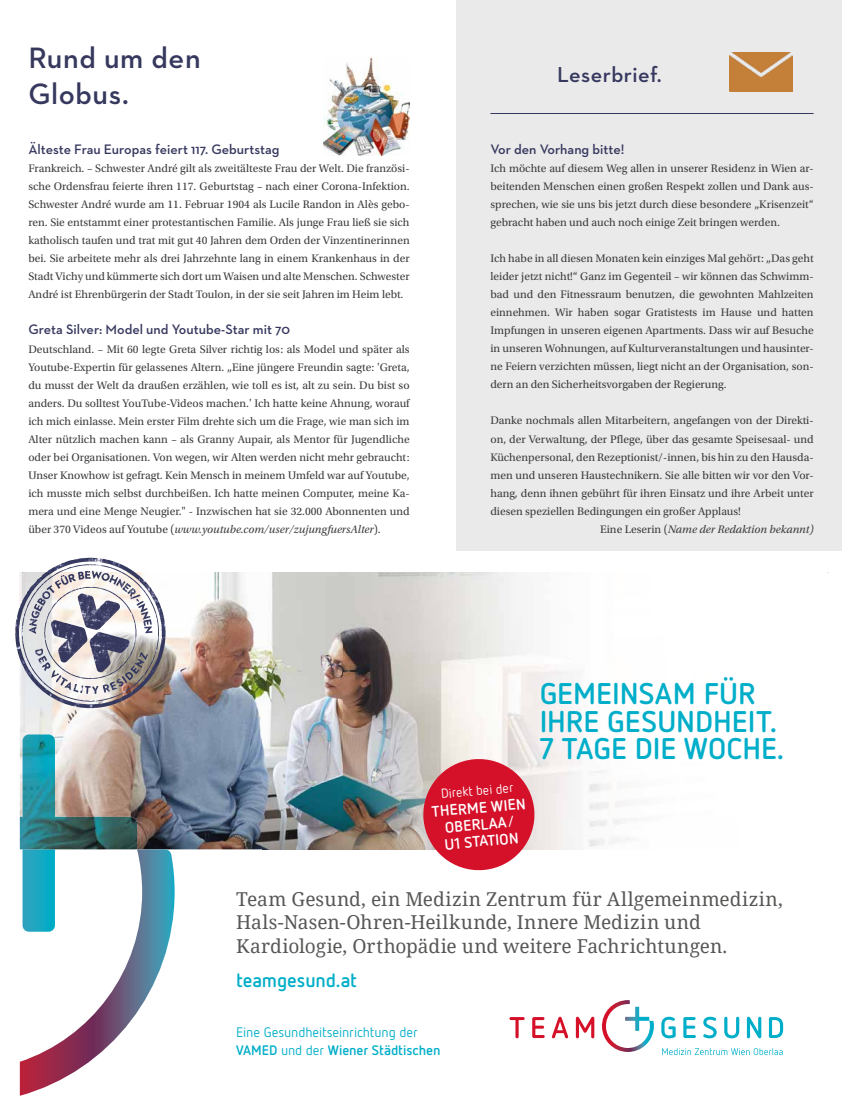
<style>
.page{position:relative;width:842px;height:1106px;background:#fff}
.page>*{position:absolute;margin:0;border:0;box-sizing:border-box;transform-origin:0 0}
.t1{font:38px "Myriad Pro";color:#fff}
.t2{font:600 30px/36px "Neutraface 2 Text";letter-spacing:.02em;color:#36385e}
.t3{font:700 29.8px/27.7px "Netto Pro";color:#00aec9}
.t4{font:600 22px "Neutraface 2 Text";letter-spacing:.02em;color:#36385e}
.t5{font:19.1px/23.5px "Noto Serif";color:#575756}
.t6{font:700 19.1px "Netto Pro";letter-spacing:-.005em;color:#00aec9}
.t7{font:700 15.2px/16.8px "Netto Pro";color:#fff;text-align:center}
.t8{font:600 14px "Neutraface 2 Text";color:#36385e}
.t9{font:13.8px/17.9px "Netto Pro";letter-spacing:-.01em;color:#00aec9}
.t10{font:13.1px "Netto Pro";color:#fff}
.t11{font:11.5px/18px "Utopia Std";color:#3c3c3b;text-align:justify}
.t12{font:italic 11.5px "Utopia Std";color:#3c3c3b}
.s1{font-style:italic}
.s2{font-style:normal}
.s3{font-weight:400}
.s4{font-weight:700}
</style>
<div class="page">
<img style="left:323px;top:58px;width:87px;height:97px">
<img style="left:20px;top:573px;width:242px;height:245px">
<img style="left:137px;top:818px;width:125px;height:31px">
<svg style="left:662px;top:1048px;width:121px;height:7px"></svg>
<svg style="left:661px;top:1016px;width:122px;height:22px"></svg>
<svg style="left:509px;top:1016px;width:85px;height:22px"></svg>
<svg style="left:602px;top:1000px;width:52px;height:52px"></svg>
<svg style="left:20px;top:849px;width:155px;height:246px"></svg>
<svg style="left:20px;top:849px;width:117px;height:82px"></svg>
<img style="left:20px;top:734px;width:117px;height:115px">
<svg style="left:262px;top:849px;width:82px;height:1px"></svg>
<img style="left:262px;top:573px;width:367px;height:276px">
<img style="left:344px;top:849px;width:230px;height:1px">
<svg style="left:421px;top:756px;width:116px;height:115px;background:#da4b5c"></svg>
<div style="left:457px;top:0;width:385px;height:550px;background:#eaeaeb"></div>
<hr style="left:490px;top:113px;width:324px;height:1px;background:#36385e">
<img style="left:729px;top:52px;width:64px;height:39px">
<img style="left:61px;top:557px;width:71px;height:13px">
<img style="left:15px;top:587px;width:6px;height:106px">
<img style="left:165px;top:587px;width:1px;height:106px">
<img style="left:45px;top:701px;width:78px;height:7px">
<img style="left:21px;top:564px;width:65px;height:136px">
<svg style="left:29px;top:570px;width:136px;height:131px"></svg>
<h2 class="t2" style="left:28px;top:39px;width:174px">Rund um den<br>Globus.</h2>
<p class="t8" style="left:28px;top:141px;width:253px">Älteste Frau Europas feiert 117. Geburtstag</p>
<p class="t11" style="left:28px;top:160px;width:383px">Frankreich. – Schwester André gilt als zweitälteste Frau der Welt. Die französi&shy;sche Ordensfrau feierte ihren 117. Geburtstag – nach einer Corona-Infektion.<br>Schwester André wurde am 11. Februar 1904 als Lucile Randon in Alès gebo&shy;ren. Sie entstammt einer protestantischen Familie. Als junge Frau ließ sie sich katholisch taufen und trat mit gut 40 Jahren dem Orden der Vinzentinerinnen bei. Sie arbeitete mehr als drei Jahrzehnte lang in einem Krankenhaus in der Stadt Vichy und kümmerte sich dort um Waisen und alte Menschen. Schwester André ist Ehrenbürgerin der Stadt Toulon, in der sie seit Jahren im Heim lebt.</p>
<p class="t8" style="left:28px;top:321px;width:263px">Greta Silver: Model und Youtube-Star mit 70</p>
<p class="t11" style="left:28px;top:340px;width:383px">Deutschland. – Mit 60 legte Greta Silver richtig los: als Model und später als Youtube-Expertin für gelassenes Altern. „Eine jüngere Freundin sagte: 'Greta, du musst der Welt da draußen erzählen, wie toll es ist, alt zu sein. Du bist so anders. Du solltest YouTube-Videos machen.' Ich hatte keine Ahnung, worauf ich mich einlasse. Mein erster Film drehte sich um die Frage, wie man sich im Alter nützlich machen kann – als Granny Aupair, als Mentor für Jugendliche oder bei Organisationen. Von wegen, wir Alten werden nicht mehr gebraucht:<br>Unser Knowhow ist gefragt. Kein Mensch in meinem Umfeld war auf Youtube, ich musste mich selbst durchbeißen. Ich hatte meinen Computer, meine Ka&shy;mera und eine Menge Neugier." - Inzwischen hat sie 32.000 Abonnenten und über 370 Videos auf Youtube (<span class="s1">www.youtube.com/user/zujungfuersAlter</span>).</p>
<h3 class="t4" style="left:557px;top:60px;width:106px">Leserbrief.</h3>
<p class="t8" style="left:490px;top:141px;width:136px">Vor den Vorhang bitte!</p>
<p class="t11" style="left:490px;top:160px;width:325px">Ich möchte auf diesem Weg allen in unserer Residenz in Wien ar&shy;beitenden Menschen einen großen Respekt zollen und Dank aus&shy;sprechen, wie sie uns bis jetzt durch diese besondere „Krisenzeit“ gebracht haben und auch noch einige Zeit bringen werden.</p>
<p class="t11" style="left:490px;top:250px;width:325px">Ich habe in all diesen Monaten kein einziges Mal gehört: „Das geht leider jetzt nicht!“ Ganz im Gegenteil – wir können das Schwimm&shy;bad und den Fitnessraum benutzen, die gewohnten Mahlzeiten einnehmen. Wir haben sogar Gratistests im Hause und hatten Impfungen in unseren eigenen Apartments. Dass wir auf Besuche in unseren Wohnungen, auf Kulturveranstaltungen und hausinter&shy;ne Feiern verzichten müssen, liegt nicht an der Organisation, son&shy;dern an den Sicherheitsvorgaben der Regierung.</p>
<p class="t11" style="left:490px;top:412px;width:325px">Danke nochmals allen Mitarbeitern, angefangen von der Direkti-</p>
<p class="t11" style="left:490px;top:430px;width:325px">on, der Verwaltung, der Pflege, über das gesamte Speisesaal- und</p>
<p class="t11" style="left:490px;top:448px;width:325px">Küchenpersonal, den Rezeptionist/-innen, bis hin zu den Hausda-</p>
<p class="t11" style="left:490px;top:466px;width:325px">men und unseren Haustechnikern. Sie alle bitten wir vor den Vor-</p>
<p class="t11" style="left:490px;top:484px;width:325px">hang, denn ihnen gebührt für ihren Einsatz und ihre Arbeit unter</p>
<p class="t11" style="left:490px;top:502px;width:252px">diesen speziellen Bedingungen ein großer Applaus!</p>
<p class="t12" style="left:600px;top:522px;width:215px"><span class="s2">Eine Leserin (</span>Name der Redaktion bekannt)</p>
<h1 class="t1" style="left:671px;top:229px;width:17px">»</h1>
<p class="t10" style="left:440px;top:785px;width:74px;rotate:-5deg">Direkt bei der</p>
<h3 class="t7" style="left:431px;top:802px;width:96px;rotate:-5deg">THERME WIEN<br>OBERLAA<span class="s3">/<br></span>U1 STATION</h3>
<h3 class="t3" style="left:539px;top:678px;width:246px">GEMEINSAM FÜR<br>IHRE GESUNDHEIT.<br>7 TAGE DIE WOCHE.</h3>
<h3 class="t5" style="left:236px;top:886px;width:548px">Team Gesund, ein Medizin Zentrum für Allgemeinmedizin,<br>Hals-Nasen-Ohren-Heilkunde, Innere Medizin und<br>Kardiologie, Orthopädie und weitere Fachrichtungen.</h3>
<h3 class="t6" style="left:236px;top:968px;width:122px">teamgesund.at</h3>
<p class="t9" style="left:236px;top:1022px;width:206px">Eine Gesundheitseinrichtung der<br><span class="s4">VAMED</span> und der <span class="s4">Wiener Städtischen</span></p>
</div>
